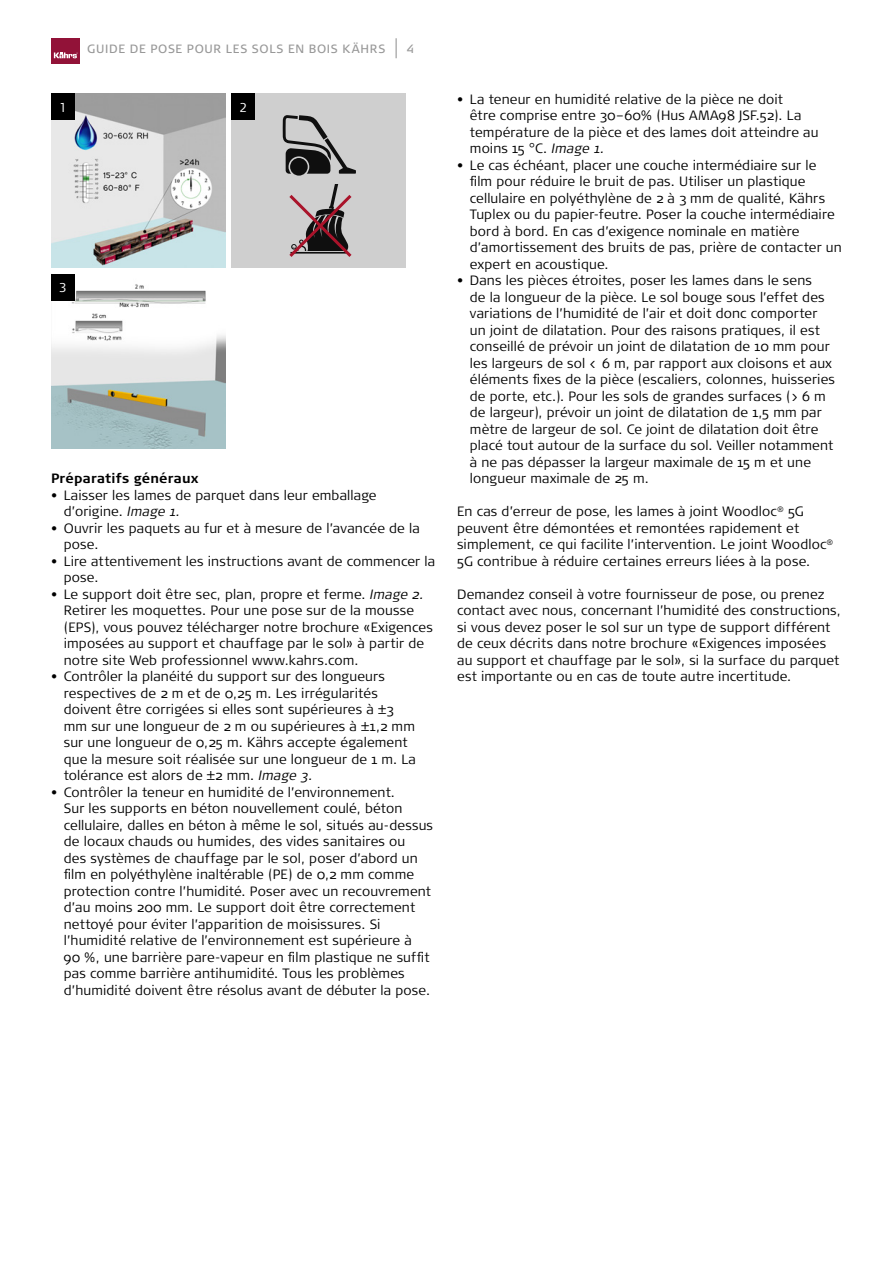
<style>
.page{position:relative;width:893px;height:1263px;background:#fff}
.page>*{position:absolute;margin:0;border:0;box-sizing:border-box;transform-origin:0 0}
.t1{font:300 13.5px/16.5px "Signa Pro";letter-spacing:.01em;color:#000}
.t2{font:700 13.5px "Signa Pro";letter-spacing:.015em;color:#000}
.t3{font:300 12.9px "Signa Pro";color:#fff}
.t4{font:12px "Signa Pro";letter-spacing:.06em;color:#989898}
.s1{font-style:italic}
</style>
<div class="page">
<div style="left:51px;top:38px;width:29px;height:25px;background:#921238"></div>
<svg style="left:54px;top:52px;width:24px;height:6px"></svg>
<svg style="left:396px;top:38px;width:1px;height:20px"></svg>
<div style="left:231px;top:94px;width:175px;height:174px;background:#cfcfcf"></div>
<img style="left:51px;top:94px;width:174px;height:174px">
<img style="left:51px;top:284px;width:174px;height:164px">
<div style="left:51px;top:94px;width:24px;height:26px;background:#000"></div>
<div style="left:231px;top:94px;width:24px;height:26px;background:#000"></div>
<div style="left:51px;top:274px;width:24px;height:26px;background:#000"></div>
<svg style="left:283px;top:115px;width:73px;height:61px"></svg>
<svg style="left:289px;top:184px;width:63px;height:73px"></svg>
<p class="t4" style="left:87px;top:42px;width:300px">GUIDE DE POSE POUR LES SOLS EN BOIS KÄHRS</p>
<p class="t4" style="left:407px;top:42px;width:9px">4</p>
<p class="t3" style="left:60px;top:100px;width:7px">1</p>
<p class="t3" style="left:239px;top:100px;width:9px">2</p>
<p class="t3" style="left:59px;top:280px;width:9px">3</p>
<p class="t2" style="left:51px;top:470px;width:149px">Préparatifs généraux</p>
<p class="t1" style="left:64px;top:487px;width:314px;text-indent:-13px">• Laisser les lames de parquet dans leur emballage d’origine. <span class="s1">Image 1.</span></p>
<p class="t1" style="left:64px;top:520px;width:358px;text-indent:-13px">• Ouvrir les paquets au fur et à mesure de l’avancée de la pose.</p>
<p class="t1" style="left:64px;top:553px;width:373px;text-indent:-13px">• Lire attentivement les instructions avant de commencer la pose.</p>
<p class="t1" style="left:64px;top:586px;width:371px;text-indent:-13px">• Le support doit être sec, plan, propre et ferme. <span class="s1">Image 2.<br></span>Retirer les moquettes. Pour une pose sur de la mousse (EPS), vous pouvez télécharger notre brochure «Exigences imposées au support et chauffage par le sol» à partir de notre site Web professionnel www.kahrs.com.</p>
<p class="t1" style="left:64px;top:668px;width:354px;text-indent:-13px">• Contrôler la planéité du support sur des longueurs respectives de 2 m et de 0,25 m. Les irrégularités doivent être corrigées si elles sont supérieures à ±3 mm sur une longueur de 2 m ou supérieures à ±1,2 mm sur une longueur de 0,25 m. Kährs accepte également que la mesure soit réalisée sur une longueur de 1 m. La tolérance est alors de ±2 mm. <span class="s1">Image 3.</span></p>
<p class="t1" style="left:64px;top:784px;width:371px;text-indent:-13px">• Contrôler la teneur en humidité de l’environnement.<br>Sur les supports en béton nouvellement coulé, béton cellulaire, dalles en béton à même le sol, situés au-dessus de locaux chauds ou humides, des vides sanitaires ou<br>des systèmes de chauffage par le sol, poser d’abord un film en polyéthylène inaltérable (PE) de 0,2 mm comme protection contre l’humidité. Poser avec un recouvrement d’au moins 200 mm. Le support doit être correctement nettoyé pour éviter l’apparition de moisissures. Si l’humidité relative de l’environnement est supérieure à<br>90 %, une barrière pare-vapeur en film plastique ne suffit pas comme barrière antihumidité. Tous les problèmes d’humidité doivent être résolus avant de débuter la pose.</p>
<p class="t1" style="left:470px;top:91px;width:350px;text-indent:-13px">• La teneur en humidité relative de la pièce ne doit<br>être comprise entre 30–60% (Hus AMA98 JSF.52). La température de la pièce et des lames doit atteindre au moins 15 °C. <span class="s1">Image 1.</span></p>
<p class="t1" style="left:470px;top:157px;width:373px;text-indent:-13px">• Le cas échéant, placer une couche intermédiaire sur le film pour réduire le bruit de pas. Utiliser un plastique cellulaire en polyéthylène de 2 à 3 mm de qualité, Kährs Tuplex ou du papier-feutre. Poser la couche intermédiaire bord à bord. En cas d’exigence nominale en matière d’amortissement des bruits de pas, prière de contacter un expert en acoustique.</p>
<p class="t1" style="left:470px;top:272px;width:367px;text-indent:-13px">• Dans les pièces étroites, poser les lames dans le sens<br>de la longueur de la pièce. Le sol bouge sous l’effet des variations de l’humidité de l’air et doit donc comporter un joint de dilatation. Pour des raisons pratiques, il est conseillé de prévoir un joint de dilatation de 10 mm pour les largeurs de sol &lt; 6 m, par rapport aux cloisons et aux éléments fixes de la pièce (escaliers, colonnes, huisseries de porte, etc.). Pour les sols de grandes surfaces (&gt; 6 m de largeur), prévoir un joint de dilatation de 1,5 mm par mètre de largeur de sol. Ce joint de dilatation doit être placé tout autour de la surface du sol. Veiller notamment à ne pas dépasser la largeur maximale de 15 m et une longueur maximale de 25 m.</p>
<p class="t1" style="left:457px;top:503px;width:378px">En cas d’erreur de pose, les lames à joint Woodloc<sup>®</sup> 5G peuvent être démontées et remontées rapidement et simplement, ce qui facilite l’intervention. Le joint Woodloc<sup>® </sup>5G contribue à réduire certaines erreurs liées à la pose.</p>
<p class="t1" style="left:457px;top:586px;width:385px">Demandez conseil à votre fournisseur de pose, ou prenez contact avec nous, concernant l’humidité des constructions, si vous devez poser le sol sur un type de support différent de ceux décrits dans notre brochure «Exigences imposées au support et chauffage par le sol», si la surface du parquet est importante ou en cas de toute autre incertitude.</p>
</div>
